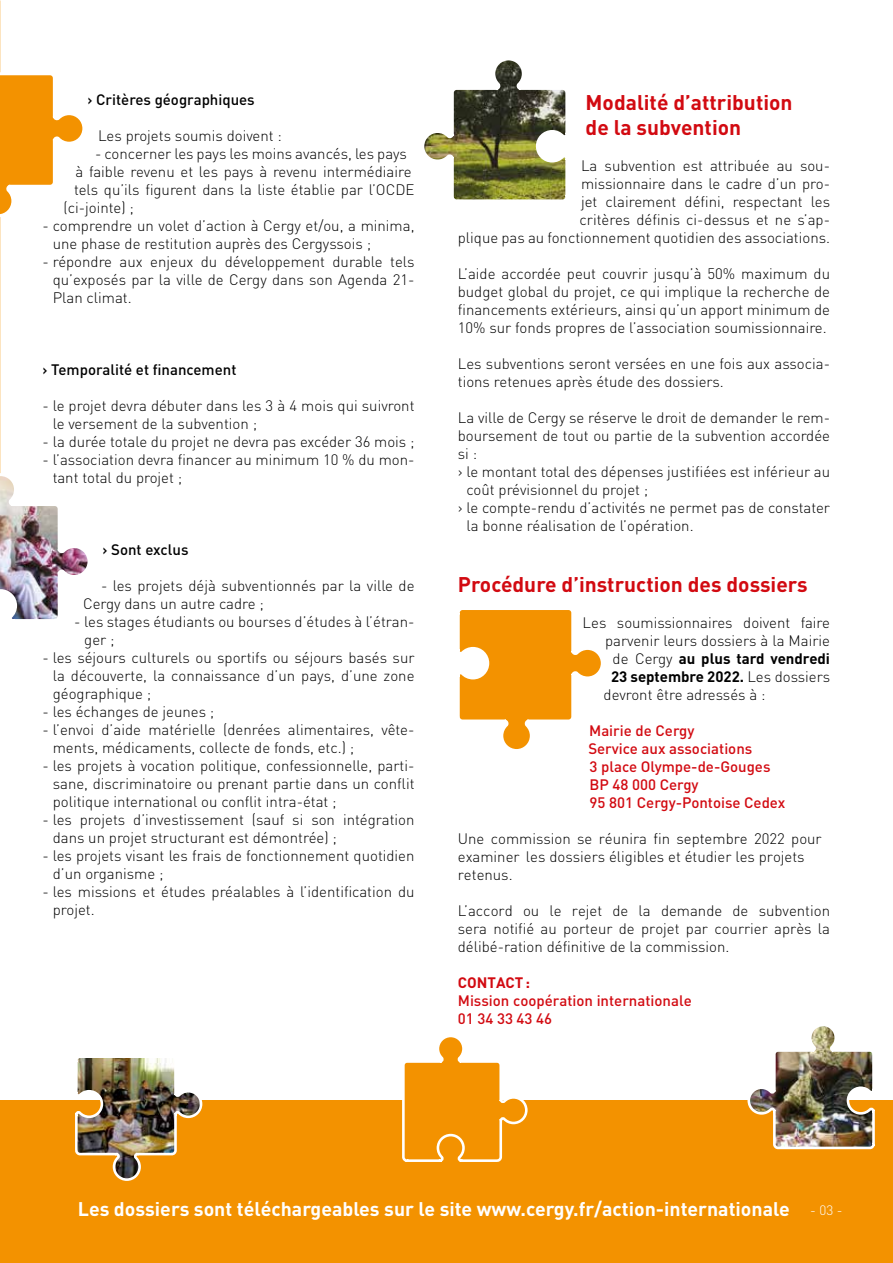
<style>
.page{position:relative;width:893px;height:1263px;background:#fff}
.page>*{position:absolute;margin:0;border:0;box-sizing:border-box;transform-origin:0 0}
.t1{font:700 21px/25.2px "DIN";color:#d20a11}
.t2{font:700 19.5px "DIN";color:#fff}
.t3{font:300 15px/18px "DIN";color:#000}
.t4{font:500 15px/18px "DIN";color:#d20a11}
.t5{font:500 15px "DIN";color:#000}
.t6{font:700 15px "DIN";color:#000}
.t7{font:700 15px "DIN";color:#d20a11}
.s1{font-weight:300}
.s2{font-weight:300;font-size:13.5px}
</style>
<div class="page">
<div style="left:0;top:1100px;width:893px;height:163px;background:#f39200"></div>
<img style="left:75px;top:1058px;width:128px;height:123px">
<svg style="left:459px;top:610px;width:142px;height:139px"></svg>
<svg style="left:402px;top:1037px;width:126px;height:125px"></svg>
<img style="left:0;top:472px;width:88px;height:148px">
<img style="left:747px;top:1026px;width:128px;height:124px">
<img style="left:424px;top:60px;width:142px;height:140px">
<svg style="left:0;top:71px;width:83px;height:148px"></svg>
<p class="t5" style="left:88px;top:90px;width:169px">› Critères géographiques</p>
<p class="t3" style="left:98px;top:126px;width:185px">Les projets soumis doivent :</p>
<p class="t3" style="left:95px;top:144px;width:314px">- concerner les pays les moins avancés, les pays</p>
<p class="t3" style="left:76px;top:162px;width:338px">à faible revenu et les pays à revenu intermédiaire</p>
<p class="t3" style="left:74px;top:180px;width:342px">tels qu’ils figurent dans la liste établie par l’OCDE</p>
<p class="t3" style="left:64px;top:198px;width:72px">(ci-jointe) ;</p>
<p class="t3" style="left:53px;top:216px;width:363px;text-indent:-10px">- comprendre un volet d’action à Cergy et/ou, a minima, une phase de restitution auprès des Cergyssois ;</p>
<p class="t3" style="left:53px;top:252px;width:363px;text-align:justify;text-indent:-10px">- répondre aux enjeux du développement durable tels qu’exposés par la ville de Cergy dans son Agenda 21- Plan climat.</p>
<p class="t5" style="left:43px;top:360px;width:195px">› Temporalité et financement</p>
<p class="t3" style="left:53px;top:396px;width:363px;text-indent:-10px">- le projet devra débuter dans les 3 à 4 mois qui suivront le versement de la subvention ;</p>
<p class="t3" style="left:43px;top:432px;width:374px">- la durée totale du projet ne devra pas excéder 36 mois ;</p>
<p class="t3" style="left:53px;top:450px;width:363px;text-indent:-10px">- l’association devra financer au minimum 10 % du mon&shy;tant total du projet ;</p>
<p class="t5" style="left:103px;top:540px;width:87px">› Sont exclus</p>
<p class="t3" style="left:83px;top:576px;width:333px;text-indent:18px">- les projets déjà subventionnés par la ville de<br>Cergy dans un autre cadre ;</p>
<p class="t3" style="left:84px;top:612px;width:332px;text-indent:-10px">- les stages étudiants ou bourses d’études à l’étran&shy;ger ;</p>
<p class="t3" style="left:53px;top:648px;width:363px;text-align:justify;text-indent:-10px">- les séjours culturels ou sportifs ou séjours basés sur la découverte, la connaissance d’un pays, d’une zone géographique ;</p>
<p class="t3" style="left:43px;top:702px;width:173px">- les échanges de jeunes ;</p>
<p class="t3" style="left:53px;top:720px;width:363px;text-indent:-10px">- l’envoi d’aide matérielle (denrées alimentaires, vête&shy;ments, médicaments, collecte de fonds, etc.) ;</p>
<p class="t3" style="left:53px;top:756px;width:363px;text-align:justify;text-indent:-10px">- les projets à vocation politique, confessionnelle, parti&shy;sane, discriminatoire ou prenant partie dans un conflit politique international ou conflit intra-état ;</p>
<p class="t3" style="left:53px;top:810px;width:363px;text-indent:-10px">- les projets d’investissement (sauf si son intégration dans un projet structurant est démontrée) ;</p>
<p class="t3" style="left:53px;top:846px;width:363px;text-indent:-10px">- les projets visant les frais de fonctionnement quotidien d’un organisme ;</p>
<p class="t3" style="left:53px;top:882px;width:363px;text-indent:-10px">- les missions et études préalables à l’identification du projet.</p>
<h1 class="t1" style="left:586px;top:88px;width:209px">Modalité d’attribution de la subvention</h1>
<p class="t3" style="left:458px;top:156px;width:374px;text-align:right">La subvention est attribuée au sou-<br>missionnaire dans le cadre d’un pro-<br>jet clairement défini, respectant les<br>critères définis ci-dessus et ne s’ap-<br>plique pas au fonctionnement quotidien des associations.</p>
<p class="t3" style="left:458px;top:264px;width:374px;text-align:justify">L’aide accordée peut couvrir jusqu’à 50% maximum du budget global du projet, ce qui implique la recherche de financements extérieurs, ainsi qu’un apport minimum de 10% sur fonds propres de l’association soumissionnaire.</p>
<p class="t3" style="left:458px;top:354px;width:374px">Les subventions seront versées en une fois aux associa&shy;tions retenues après étude des dossiers.</p>
<p class="t3" style="left:458px;top:408px;width:374px">La ville de Cergy se réserve le droit de demander le rem-</p>
<p class="t3" style="left:458px;top:426px;width:374px">boursement de tout ou partie de la subvention accordée</p>
<p class="t3" style="left:458px;top:444px;width:21px">si :</p>
<p class="t3" style="left:458px;top:462px;width:374px">› le montant total des dépenses justifiées est inférieur au</p>
<p class="t3" style="left:466px;top:480px;width:183px">coût prévisionnel du projet ;</p>
<p class="t3" style="left:458px;top:498px;width:374px">› le compte-rendu d’activités ne permet pas de constater</p>
<p class="t3" style="left:466px;top:516px;width:229px">la bonne réalisation de l’opération.</p>
<h1 class="t1" style="left:458px;top:571px;width:351px">Procédure d’instruction des dossiers</h1>
<p class="t3" style="left:583px;top:613px;width:249px">Les soumissionnaires doivent faire</p>
<p class="t3" style="left:605px;top:631px;width:226px">parvenir leurs dossiers à la Mairie</p>
<p class="t6" style="left:613px;top:649px;width:219px"><span class="s1">de Cergy</span> au plus tard vendredi</p>
<p class="t6" style="left:611px;top:667px;width:221px">23 septembre 2022. <span class="s1">Les dossiers</span></p>
<p class="t3" style="left:604px;top:685px;width:163px">devront être adressés à :</p>
<p class="t4" style="left:588px;top:721px;width:199px">Mairie de Cergy<br>Service aux associations<br>3 place Olympe-de-Gouges<br>BP 48 000 Cergy<br>95 801 Cergy-Pontoise Cedex</p>
<p class="t3" style="left:458px;top:829px;width:365px">Une commission se réunira fin septembre 2022 pour examiner les dossiers éligibles et étudier les projets retenus.</p>
<p class="t3" style="left:458px;top:901px;width:374px;text-align:justify">L’accord ou le rejet de la demande de subvention sera notifié au porteur de projet par courrier après la délibé-ration définitive de la commission.</p>
<p class="t7" style="left:458px;top:973px;width:74px">CONTACT :</p>
<p class="t4" style="left:458px;top:991px;width:235px">Mission coopération internationale<br>01 34 33 43 46</p>
<h2 class="t2" style="left:78px;top:1196px;width:766px">Les dossiers sont téléchargeables sur le site www.cergy.fr/action-internationale <span class="s2">- 03 -</span></h2>
</div>
